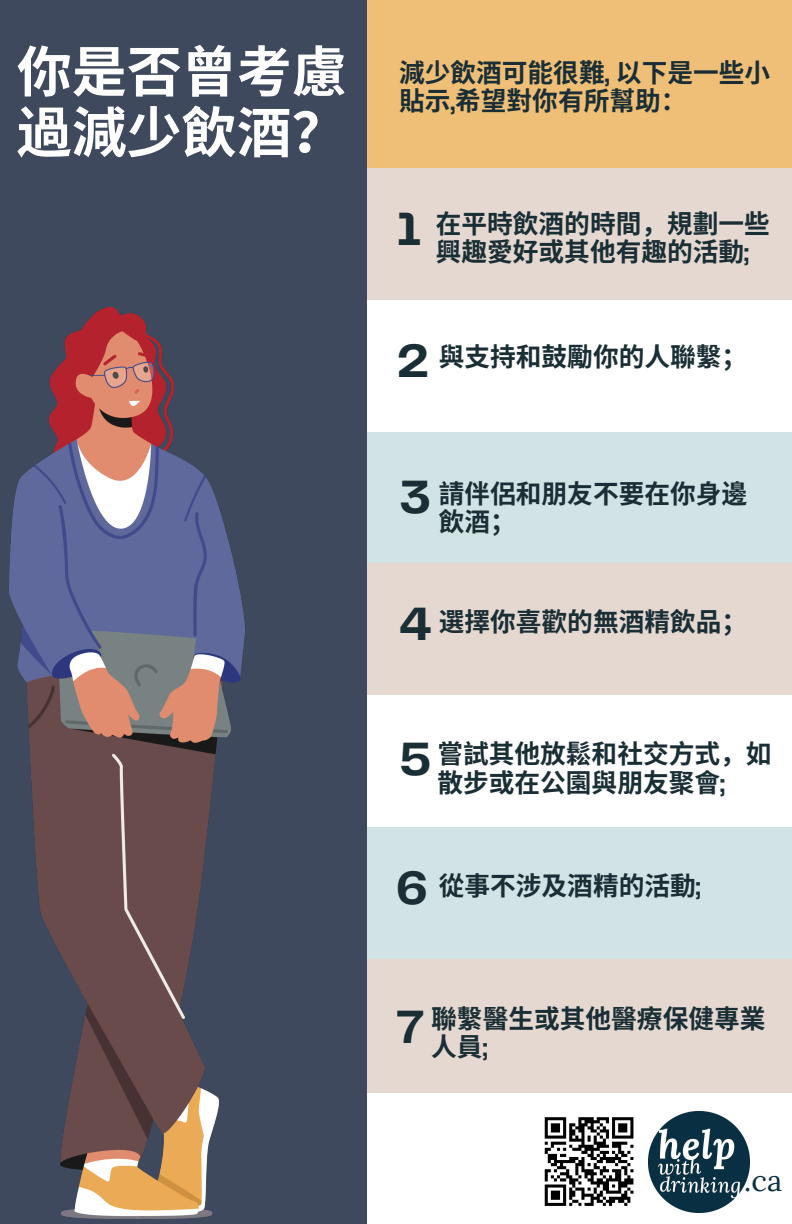
<style>
.page{position:relative;width:792px;height:1224px;background:#fff}
.page>*{position:absolute;margin:0;border:0;box-sizing:border-box;transform-origin:0 0}
.t1{font:700 55px/60.8px "Noto Sans CJ Ksc";color:#fff}
.t2{font:700 48.6px "Telegraf";color:#1a2e35}
.t3{font:29.4px "Lora";color:#092f42}
.t4{font:700 25.7px/28.2px "Noto Sans CJ Ksc";color:#1a2e35}
.s1{font-family:"Telegraf"}
</style>
<div class="page">
<div style="left:367px;top:0;width:425px;height:180px;background:#efbf78"></div>
<div style="left:367px;top:168px;width:425px;height:131px;background:#e4d8d1"></div>
<div style="left:367px;top:827px;width:425px;height:132px;background:#d1e3e4"></div>
<div style="left:367px;top:959px;width:425px;height:133px;background:#e4d8d1"></div>
<div style="left:0;top:0;width:367px;height:1224px;background:#3e495d"></div>
<div style="left:367px;top:432px;width:425px;height:131px;background:#d1e3e4"></div>
<img style="left:9px;top:307px;width:236px;height:911px">
<div style="left:367px;top:563px;width:425px;height:132px;background:#e4d8d1"></div>
<img style="left:648px;top:1111px;width:102px;height:101px">
<svg style="left:544px;top:1117px;width:90px;height:89px"></svg>
<p class="t1" style="left:17px;top:38px;width:332px">你是否曾考慮過減少飲酒？</p>
<p class="t4" style="left:399px;top:57px;width:372px">減少飲酒可能很難<span class="s1">,</span> 以下是一些小貼示<span class="s1">,</span>希望對你有所幫助：</p>
<p class="t2" style="left:396px;top:208px;width:27px">1</p>
<p class="t4" style="left:436px;top:208px;width:336px">在平時飲酒的時間，規劃一些興趣愛好或其他有趣的活動<span class="s1">;</span></p>
<p class="t2" style="left:396px;top:340px;width:35px">2</p>
<p class="t4" style="left:439px;top:341px;width:310px">與支持和鼓勵你的人聯繫；</p>
<p class="t2" style="left:399px;top:476px;width:34px">3</p>
<p class="t4" style="left:439px;top:478px;width:310px">請伴侶和朋友不要在你身邊飲酒；</p>
<p class="t2" style="left:399px;top:604px;width:34px">4</p>
<p class="t4" style="left:439px;top:606px;width:310px">選擇你喜歡的無酒精飲品；</p>
<p class="t2" style="left:399px;top:738px;width:34px">5</p>
<p class="t4" style="left:437px;top:738px;width:336px">嘗試其他放鬆和社交方式，如散步或在公園與朋友聚會<span class="s1">;</span></p>
<p class="t2" style="left:396px;top:867px;width:34px">6</p>
<p class="t4" style="left:439px;top:870px;width:263px">從事不涉及酒精的活動<span class="s1">;</span></p>
<p class="t2" style="left:396px;top:1006px;width:30px">7</p>
<p class="t4" style="left:431px;top:1003px;width:336px">聯繫醫生或其他醫療保健專業</p>
<p class="t4" style="left:431px;top:1031px;width:58px">人員<span class="s1">;</span></p>
<p class="t3" style="left:744px;top:1162px;width:39px">.ca</p>
</div>
